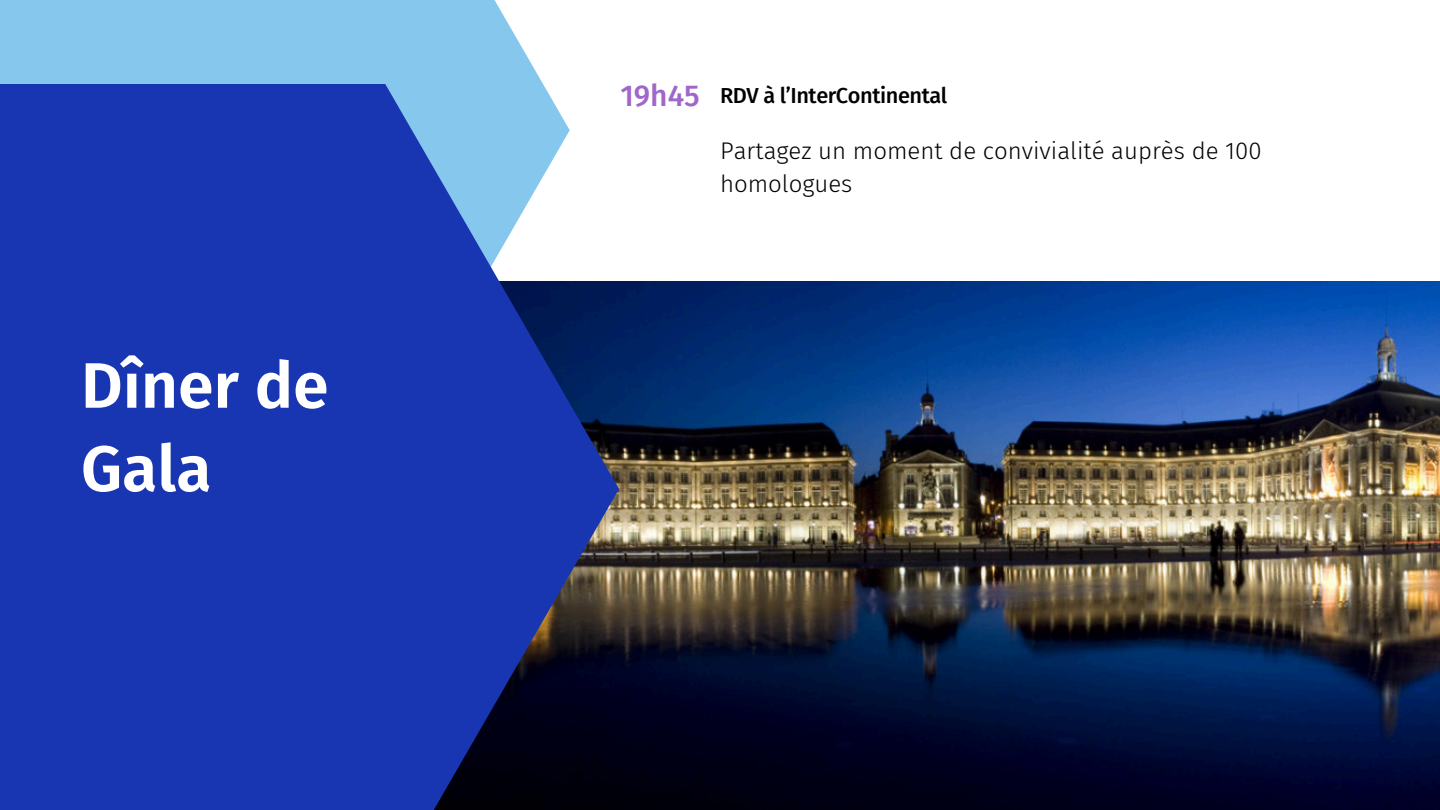
<style>
.page{position:relative;width:1440px;height:810px;background:#fff}
.page>*{position:absolute;margin:0;border:0;box-sizing:border-box;transform-origin:0 0}
.t1{font:600 64.2px/83.2px "Fira Sans";color:#fff}
.t2{font:500 30px "Fira Sans";color:#a066cb}
.t3{font:300 24px/33px "Fira Sans";color:#000}
.t4{font:500 21.8px "Fira Sans";letter-spacing:-.02em;color:#000}
</style>
<div class="page">
<div style="left:0;top:0;width:570px;height:375px;background:#86c7ed"></div>
<img style="left:619px;top:281px;width:821px;height:529px">
<svg style="left:0;top:84px;width:619px;height:726px;background:#2440aa"></svg>
<p class="t1" style="left:81px;top:345px;width:249px">Dîner de<br>Gala</p>
<h1 class="t2" style="left:620px;top:78px;width:81px">19h45</h1>
<p class="t4" style="left:720px;top:83px;width:229px">RDV à l’InterContinental</p>
<h2 class="t3" style="left:720px;top:134px;width:543px">Partagez un moment de convivialité auprès de 100 homologues</h2>
</div>
